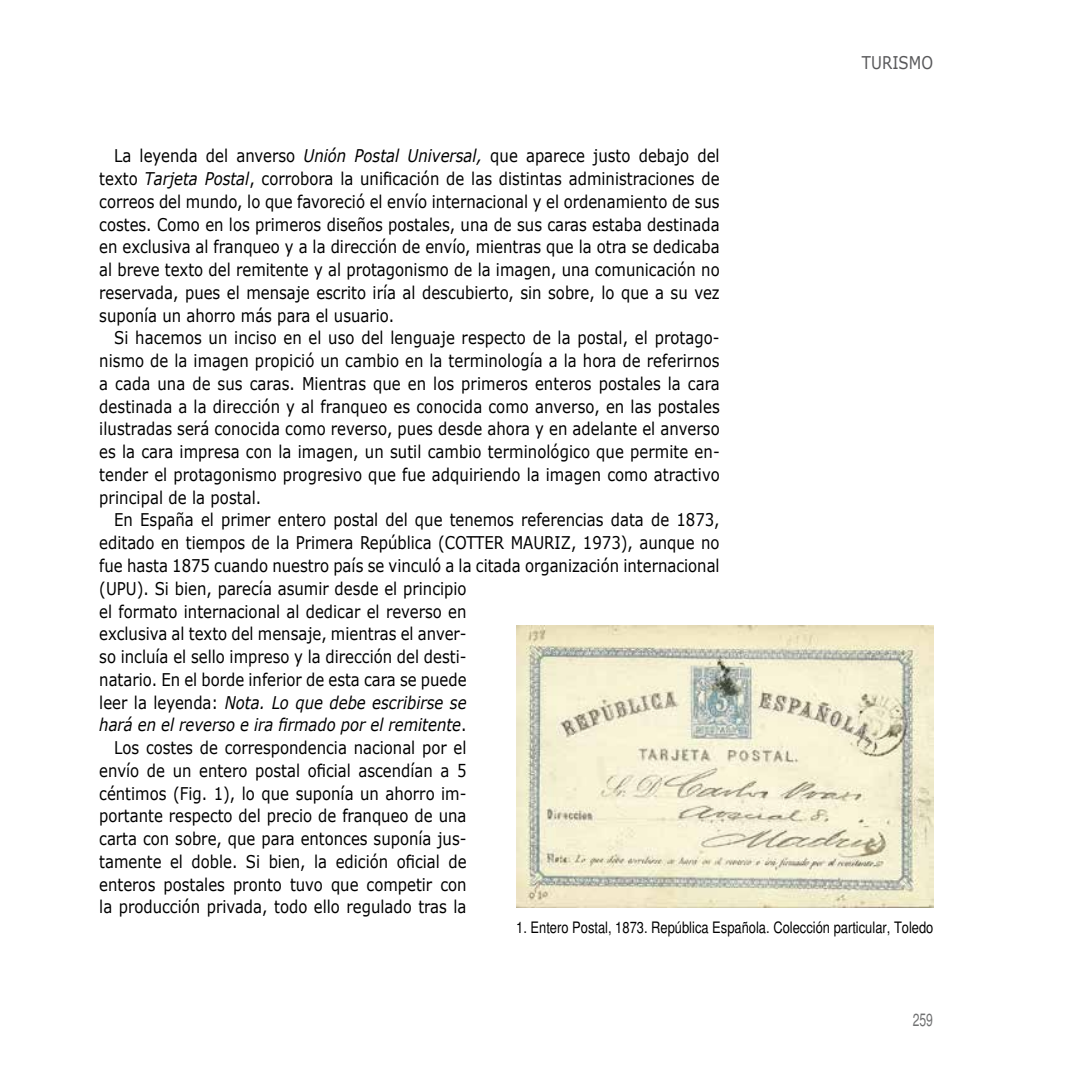
<style>
.page{position:relative;width:1082px;height:1082px;background:#fff}
.page>*{position:absolute;margin:0;border:0;box-sizing:border-box;transform-origin:0 0}
.t1{font:17.5px/22.8px "Verdana";color:#000;text-align:justify;scale:.85 1}
.t2{font:italic 17.5px "Verdana";color:#000;scale:.85 1}
.t3{font:17.5px "Verdana";color:#58585a;scale:.85 1}
.t4{font:condensed 17.5px "Helvetica";color:#707172;scale:.85 1}
.t5{font:condensed 15.75px "Helvetica";color:#000}
.s1{font-style:italic}
.s2{font-style:normal}
</style>
<div class="page">
<img style="left:516px;top:625px;width:417px;height:282px">
<p class="t3" style="left:862px;top:50px;width:85px">TURISMO</p>
<p class="t1" style="left:99px;top:144px;width:731px;text-indent:15px">La leyenda del anverso <span class="s1">Unión Postal Universal,</span> que aparece justo debajo del texto <span class="s1">Tarjeta Postal</span>, corrobora la unificación de las distintas administraciones de correos del mundo, lo que favoreció el envío internacional y el ordenamiento de sus costes. Como en los primeros diseños postales, una de sus caras estaba destinada en exclusiva al franqueo y a la dirección de envío, mientras que la otra se dedicaba al breve texto del remitente y al protagonismo de la imagen, una comunicación no reservada, pues el mensaje escrito iría al descubierto, sin sobre, lo que a su vez suponía un ahorro más para el usuario.</p>
<p class="t1" style="left:99px;top:326px;width:731px;text-indent:15px">Si hacemos un inciso en el uso del lenguaje respecto de la postal, el protago&shy;nismo de la imagen propició un cambio en la terminología a la hora de referirnos a cada una de sus caras. Mientras que en los primeros enteros postales la cara destinada a la dirección y al franqueo es conocida como anverso, en las postales ilustradas será conocida como reverso, pues desde ahora y en adelante el anverso es la cara impresa con la imagen, un sutil cambio terminológico que permite en&shy;tender el protagonismo progresivo que fue adquiriendo la imagen como atractivo principal de la postal.</p>
<p class="t1" style="left:114px;top:508px;width:714px">En España el primer entero postal del que tenemos referencias data de 1873,</p>
<p class="t1" style="left:99px;top:531px;width:731px">editado en tiempos de la Primera República (COTTER MAURIZ, 1973), aunque no</p>
<p class="t1" style="left:99px;top:554px;width:731px">fue hasta 1875 cuando nuestro país se vinculó a la citada organización internacional</p>
<p class="t1" style="left:99px;top:577px;width:433px">(UPU). Si bien, parecía asumir desde el principio</p>
<p class="t1" style="left:99px;top:599px;width:433px">el formato internacional al dedicar el reverso en</p>
<p class="t1" style="left:99px;top:622px;width:433px">exclusiva al texto del mensaje, mientras el anver-</p>
<p class="t1" style="left:99px;top:645px;width:433px">so incluía el sello impreso y la dirección del desti-</p>
<p class="t1" style="left:99px;top:668px;width:433px">natario. En el borde inferior de esta cara se puede</p>
<p class="t2" style="left:99px;top:690px;width:433px"><span class="s2">leer la leyenda:</span> Nota. Lo que debe escribirse se</p>
<p class="t2" style="left:99px;top:713px;width:433px">hará en el reverso e ira firmado por el remitente<span class="s2">.</span></p>
<p class="t1" style="left:114px;top:736px;width:416px">Los costes de correspondencia nacional por el</p>
<p class="t1" style="left:99px;top:759px;width:433px">envío de un entero postal oficial ascendían a 5</p>
<p class="t1" style="left:99px;top:781px;width:433px">céntimos (Fig. 1), lo que suponía un ahorro im-</p>
<p class="t1" style="left:99px;top:804px;width:433px">portante respecto del precio de franqueo de una</p>
<p class="t1" style="left:99px;top:827px;width:433px">carta con sobre, que para entonces suponía jus-</p>
<p class="t1" style="left:99px;top:850px;width:433px">tamente el doble. Si bien, la edición oficial de</p>
<p class="t1" style="left:99px;top:872px;width:433px">enteros postales pronto tuvo que competir con</p>
<p class="t1" style="left:99px;top:895px;width:433px">la producción privada, todo ello regulado tras la</p>
<p class="t5" style="left:516px;top:918px;width:419px">1. Entero Postal, 1873. República Española. Colección particular, Toledo</p>
<p class="t4" style="left:912px;top:1009px;width:25px">259</p>
</div>
